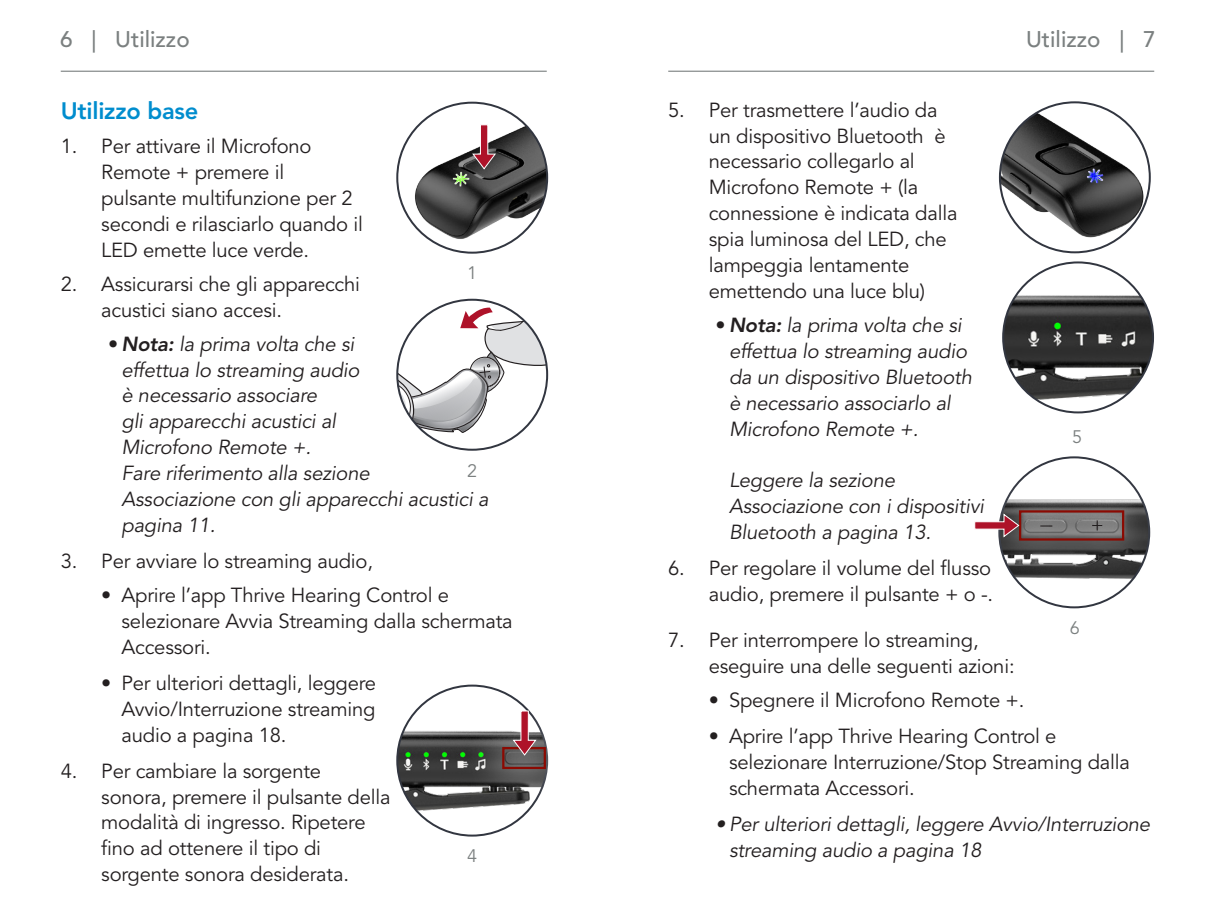
<style>
.page{position:relative;width:1215px;height:912px;background:#fff}
.page>*{position:absolute;margin:0;border:0;box-sizing:border-box;transform-origin:0 0}
._3a__Blue_Subs{font:23.62px "Avenir LT SLI Std Heavy";letter-spacing:-.01em;color:#008dce}
.t1{font:22.5px "Avenir LT SLI Std Medium";color:#7b8080}
.t2{font:20.25px/25.9px "Avenir LT Std";letter-spacing:-.01em;color:#231f20}
.t3{font:italic 20.25px/25.9px "Avenir LT SLI Std Book";letter-spacing:-.01em;color:#231f20}
.caption_number{font:18px "Avenir LT Std";color:#7b8080}
.s1{font-family:"Avenir LT Std";font-style:normal}
.s2{font-family:"Avenir LT Std";font-weight:800}
</style>
<div class="page">
<hr style="left:61px;top:71px;width:486px;height:1px;background:#7b8080">
<hr style="left:668px;top:71px;width:486px;height:1px;background:#7b8080">
<svg style="left:397px;top:307px;width:150px;height:135px"></svg>
<img style="left:1000px;top:102px;width:150px;height:150px;border-radius:75px">
<img style="left:1104px;top:161px;width:5px;height:4px">
<img style="left:1084px;top:160px;width:20px;height:5px">
<img style="left:1079px;top:162px;width:23px;height:4px">
<img style="left:1078px;top:166px;width:11px;height:20px">
<img style="left:1089px;top:165px;width:23px;height:20px">
<img style="left:1081px;top:168px;width:8px;height:23px">
<img style="left:1086px;top:169px;width:21px;height:23px">
<img style="left:1089px;top:168px;width:22px;height:22px">
<svg style="left:1087px;top:169px;width:16px;height:14px"></svg>
<img style="left:1003px;top:282px;width:150px;height:127px">
<img style="left:397px;top:721px;width:136px;height:97px">
<img style="left:407px;top:103px;width:140px;height:149px">
<img style="left:447px;top:165px;width:6px;height:4px">
<img style="left:445px;top:169px;width:8px;height:19px">
<img style="left:446px;top:171px;width:7px;height:21px">
<img style="left:451px;top:172px;width:19px;height:22px">
<img style="left:453px;top:186px;width:21px;height:6px">
<img style="left:455px;top:186px;width:22px;height:2px">
<svg style="left:453px;top:124px;width:44px;height:62px"></svg>
<img style="left:999px;top:457px;width:150px;height:150px;border-radius:75px">
<div style="left:981px;top:472px;width:181px;height:107px;background:#fff;opacity:.75"></div>
<div style="left:1019px;top:510px;width:105px;height:30px;border:2px solid #8b0a02"></div>
<svg style="left:974px;top:512px;width:46px;height:26px"></svg>
<svg style="left:1040px;top:525px;width:12px;height:1px"></svg>
<svg style="left:1092px;top:520px;width:10px;height:10px"></svg>
<div style="left:465px;top:708px;width:118px;height:98px;background:#fff;opacity:.75"></div>
<div style="left:502px;top:746px;width:44px;height:22px;border:2px solid #8b0a02"></div>
<svg style="left:512px;top:710px;width:25px;height:46px"></svg>
<p class="t1" style="left:60px;top:27px;width:131px">6 | Utilizzo</p>
<p class="t1" style="left:1026px;top:27px;width:131px">Utilizzo | 7</p>
<p class="_3a__Blue_Subs" style="left:61px;top:97px;width:139px">Utilizzo base</p>
<p class="t2" style="left:101px;top:134px;width:263px;text-indent:-40px">1. Per attivare il Microfono<br>Remote + premere il pulsante multifunzione per 2 secondi e rilasciarlo quando il<br>LED emette luce verde.</p>
<p class="t2" style="left:101px;top:271px;width:260px;text-indent:-40px">2. Assicurarsi che gli apparecchi acustici siano accesi.</p>
<p class="t3" style="left:122px;top:331px;width:369px;text-indent:-14px"><span class="s1">•</span> <span class="s2">Nota:</span> la prima volta che si<br>effettua lo streaming audio<br>è necessario associare<br>gli apparecchi acustici al<br>Microfono Remote +.<br>Fare riferimento alla sezione<br>Associazione con gli apparecchi acustici a pagina 11.</p>
<p class="t2" style="left:61px;top:548px;width:314px">3. Per avviare lo streaming audio,</p>
<p class="t2" style="left:122px;top:582px;width:393px;text-indent:-20px">• Aprire l’app Thrive Hearing Control e selezionare Avvia Streaming dalla schermata<br>Accessori.</p>
<p class="t2" style="left:122px;top:670px;width:256px;text-align:justify;text-indent:-20px">• Per ulteriori dettagli, leggere Avvio/Interruzione streaming audio a pagina 18.</p>
<p class="t2" style="left:101px;top:758px;width:291px;text-indent:-40px">4. Per cambiare la sorgente sonora, premere il pulsante della modalità di ingresso. Ripetere fino ad ottenere il tipo di sorgente sonora desiderata.</p>
<p class="caption_number" style="left:467px;top:263px;width:12px">1</p>
<p class="caption_number" style="left:467px;top:460px;width:12px">2</p>
<p class="caption_number" style="left:467px;top:845px;width:12px">4</p>
<p class="t2" style="left:709px;top:97px;width:250px;text-indent:-40px">5. Per trasmettere l’audio da un dispositivo Bluetooth è necessario collegarlo al<br>Microfono Remote + (la connessione è indicata dalla spia luminosa del LED, che lampeggia lentamente emettendo una luce blu)</p>
<p class="t3" style="left:729px;top:312px;width:244px;text-indent:-14px"><span class="s1">•</span> <span class="s2">Nota:</span> la prima volta che si effettua lo streaming audio da un dispositivo Bluetooth è necessario associarlo al<br>Microfono Remote +.</p>
<p class="t3" style="left:729px;top:468px;width:257px">Leggere la sezione<br>Associazione con i dispositivi<br>Bluetooth a pagina 13.</p>
<p class="t2" style="left:668px;top:555px;width:327px;text-align:right">6. Per regolare il volume del flusso audio, premere il pulsante + o -.</p>
<p class="t2" style="left:709px;top:627px;width:307px;text-indent:-40px">7. Per interrompere lo streaming, eseguire una delle seguenti azioni:</p>
<p class="t2" style="left:709px;top:687px;width:317px">• Spegnere il Microfono Remote +.</p>
<p class="t2" style="left:729px;top:723px;width:402px;text-indent:-20px">• Aprire l’app Thrive Hearing Control e selezionare Interruzione/Stop Streaming dalla schermata Accessori.</p>
<p class="t3" style="left:729px;top:811px;width:423px;text-indent:-14px">• Per ulteriori dettagli, leggere Avvio/Interruzione streaming audio a pagina 18</p>
<p class="caption_number" style="left:1072px;top:427px;width:12px">5</p>
<p class="caption_number" style="left:1070px;top:617px;width:12px">6</p>
</div>
